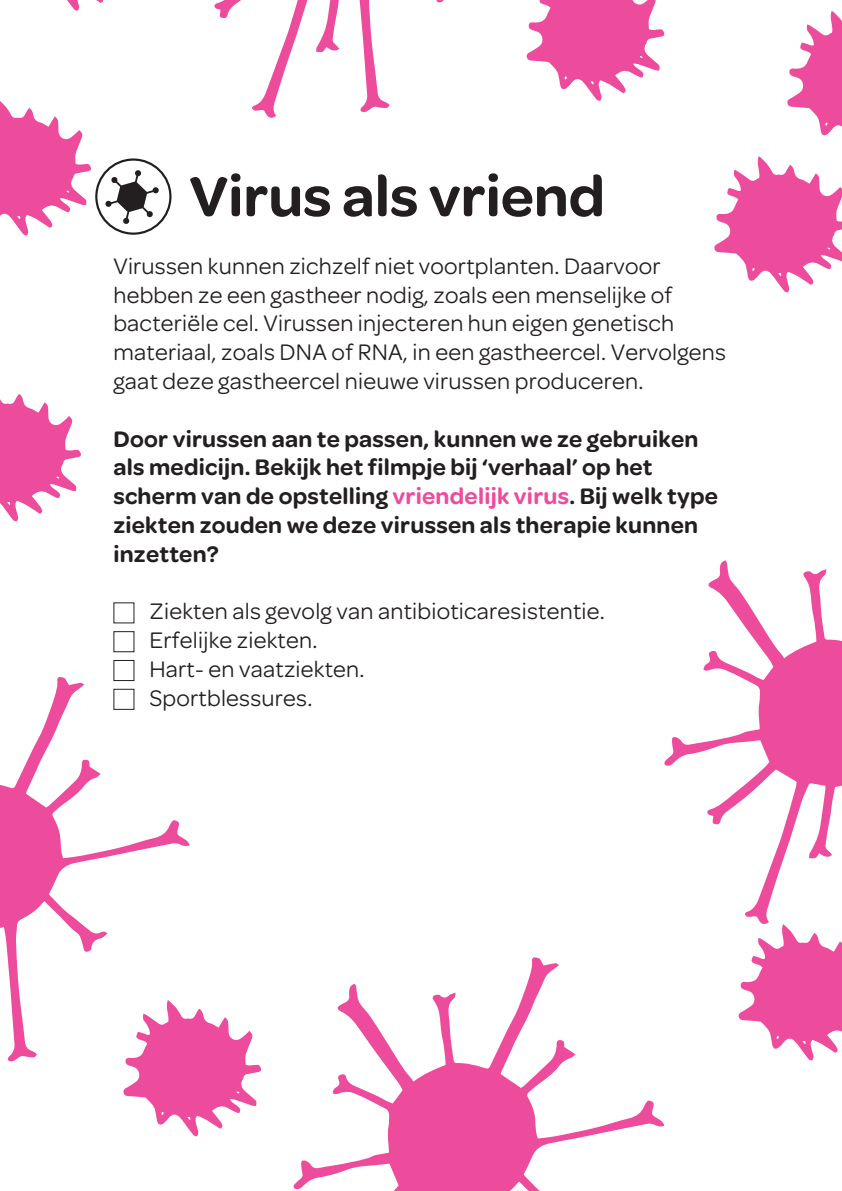
<style>
.page{position:relative;width:842px;height:1191px;background:#fff}
.page>*{position:absolute;margin:0;border:0;box-sizing:border-box;transform-origin:0 0}
.t1{font:600 60px "Omnes";color:#231f20}
.t2{font:24px/28.8px "Omnes";letter-spacing:.01em;color:#231f20}
.t3{font:600 24px/28.8px "Omnes";letter-spacing:.01em;color:#231f20}
.s1{color:#ed4c9c}
</style>
<div class="page">
<div style="left:95px;top:158px;width:76px;height:77px;border:2px solid #231f20;border-radius:50%"></div>
<div style="left:113px;top:631px;width:21px;height:21px;border:1px solid #231f20"></div>
<div style="left:113px;top:660px;width:21px;height:21px;border:1px solid #231f20"></div>
<svg style="left:105px;top:170px;width:54px;height:54px"></svg>
<svg style="left:0;top:677px;width:190px;height:385px"></svg>
<svg style="left:664px;top:560px;width:178px;height:364px"></svg>
<svg style="left:293px;top:957px;width:371px;height:234px"></svg>
<svg style="left:214px;top:0;width:230px;height:118px"></svg>
<svg style="left:526px;top:0;width:139px;height:101px"></svg>
<svg style="left:714px;top:156px;width:128px;height:137px"></svg>
<svg style="left:738px;top:924px;width:104px;height:136px"></svg>
<svg style="left:0;top:101px;width:91px;height:135px"></svg>
<svg style="left:67px;top:0;width:37px;height:11px"></svg>
<svg style="left:123px;top:1000px;width:139px;height:136px"></svg>
<svg style="left:787px;top:11px;width:55px;height:125px"></svg>
<svg style="left:0;top:394px;width:81px;height:127px"></svg>
<h1 class="t1" style="left:189px;top:162px;width:417px">Virus als vriend</h1>
<p class="t2" style="left:113px;top:251px;width:614px">Virussen kunnen zichzelf niet voortplanten. Daarvoor hebben ze een gastheer nodig, zoals een menselijke of bacteriële cel. Virussen injecteren hun eigen genetisch materiaal, zoals DNA of RNA, in een gastheercel. Vervolgens gaat deze gastheercel nieuwe virussen produceren.</p>
<p class="t3" style="left:113px;top:424px;width:606px">Door virussen aan te passen, kunnen we ze gebruiken als medicijn. Bekijk het filmpje bij ‘verhaal’ op het scherm van de opstelling <span class="s1">vriendelijk virus</span>. Bij welk type ziekten zouden we deze virussen als therapie kunnen inzetten?</p>
<p class="t2" style="left:149px;top:597px;width:457px">Ziekten als gevolg van antibioticaresistentie.<br>Erfelijke ziekten.<br>Hart- en vaatziekten.<br>Sportblessures.</p>
</div>
